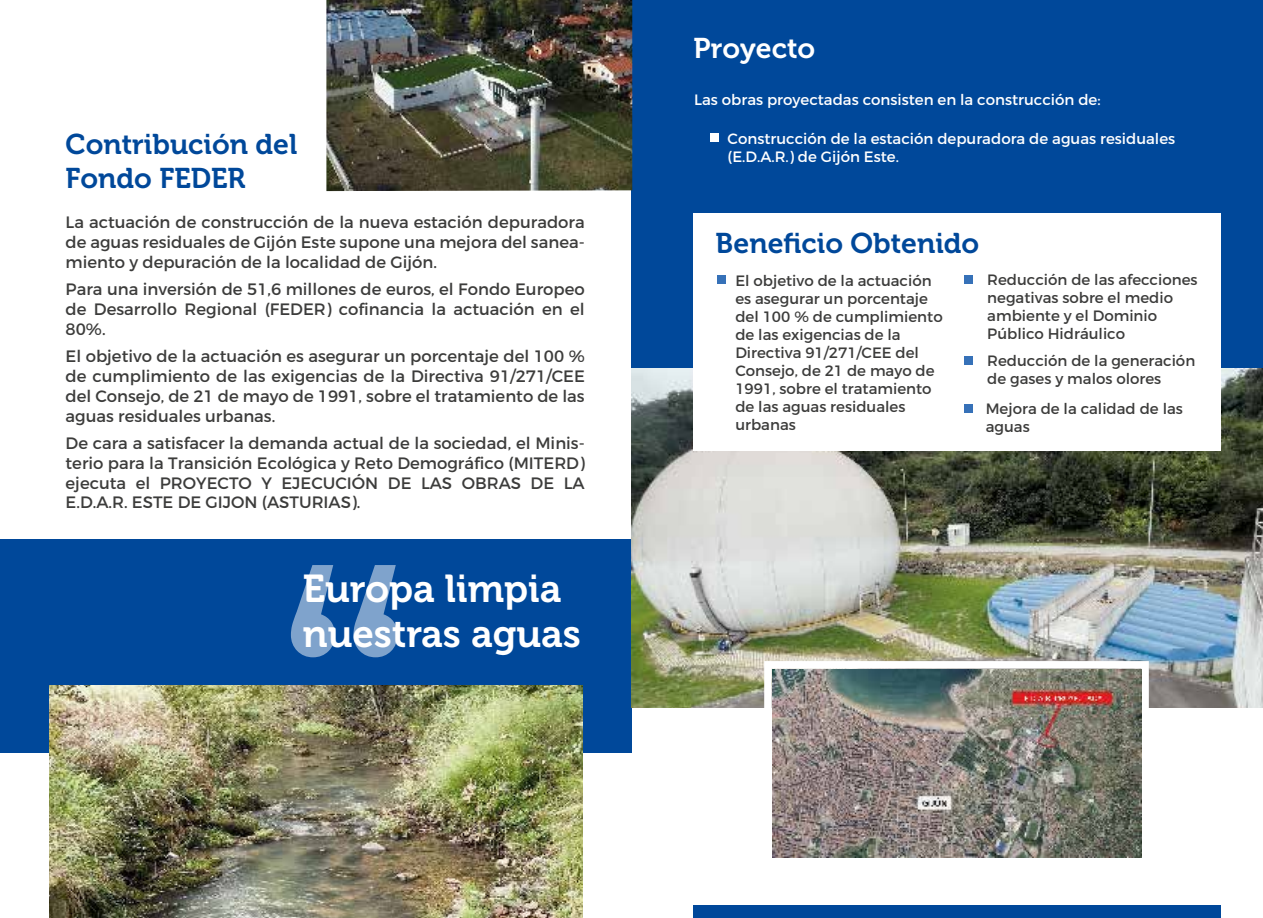
<style>
.page{position:relative;width:1263px;height:918px;background:#fff}
.page>*{position:absolute;margin:0;border:0;box-sizing:border-box;transform-origin:0 0}
.t1{font:38.7px/45.2px "Museo 700";color:#fff}
.t2{font:28.5px "Museo 700";color:#00489a}
.t3{font:28.5px "Museo 700";color:#fff}
.t4{font:16.5px/19.8px "Montserrat";color:#3c3c3b;text-align:justify}
.t5{font:15px/18px "Montserrat";color:#3c3c3b}
.t6{font:15px "Montserrat";color:#fff}
</style>
<div class="page">
<div style="left:631px;top:0;width:632px;height:459px;background:#00489a"></div>
<div style="left:0;top:539px;width:632px;height:214px;background:#00489a"></div>
<img style="left:631px;top:368px;width:632px;height:340px">
<div style="left:693px;top:906px;width:527px;height:12px;background:#00489a"></div>
<img style="left:326px;top:0;width:306px;height:191px">
<div style="left:710px;top:134px;width:8px;height:8px;background:#fff"></div>
<svg style="left:764px;top:661px;width:385px;height:197px"></svg>
<img style="left:49px;top:685px;width:533px;height:233px">
<img style="left:772px;top:669px;width:370px;height:188px">
<div style="left:693px;top:213px;width:527px;height:238px;background:#fff"></div>
<div style="left:965px;top:357px;width:8px;height:8px;background:#3671b8"></div>
<div style="left:965px;top:404px;width:8px;height:8px;background:#3671b8"></div>
<div style="left:718px;top:275px;width:8px;height:8px;background:#3671b8"></div>
<div style="left:965px;top:275px;width:8px;height:8px;background:#3671b8"></div>
<svg style="left:291px;top:565px;width:106px;height:92px"></svg>
<h2 class="t2" style="left:66px;top:128px;width:233px">Contribución del</h2>
<h2 class="t2" style="left:66px;top:162px;width:182px">Fondo FEDER</h2>
<p class="t4" style="left:66px;top:213px;width:521px">La actuación de construcción de la nueva estación depuradora de aguas residuales de Gijón Este supone una mejora del sanea&shy;miento y depuración de la localidad de Gijón.</p>
<p class="t4" style="left:66px;top:279px;width:521px">Para una inversión de 51,6 millones de euros, el Fondo Europeo de Desarrollo Regional (FEDER) cofinancia la actuación en el 80%.</p>
<p class="t4" style="left:66px;top:346px;width:521px">El objetivo de la actuación es asegurar un porcentaje del 100 % de cumplimiento de las exigencias de la Directiva 91/271/CEE del Consejo, de 21 de mayo de 1991, sobre el tratamiento de las aguas residuales urbanas.</p>
<p class="t4" style="left:66px;top:433px;width:521px">De cara a satisfacer la demanda actual de la sociedad, el Minis&shy;terio para la Transición Ecológica y Reto Demográfico (MITERD) ejecuta el PROYECTO Y EJECUCIÓN DE LAS OBRAS DE LA E.D.A.R. ESTE DE GIJON (ASTURIAS).</p>
<h1 class="t1" style="left:303px;top:567px;width:280px">Europa limpia nuestras aguas</h1>
<h2 class="t3" style="left:693px;top:32px;width:123px">Proyecto</h2>
<p class="t6" style="left:694px;top:90px;width:408px">Las obras proyectadas consisten en la construcción de:</p>
<p class="t6" style="left:728px;top:130px;width:449px">Construcción de la estación depuradora de aguas residuales</p>
<p class="t6" style="left:728px;top:148px;width:173px">(E.D.A.R.) de Gijón Este.</p>
<h2 class="t2" style="left:716px;top:227px;width:265px">Beneficio Obtenido</h2>
<p class="t5" style="left:735px;top:271px;width:209px">El objetivo de la actuación es asegurar un porcentaje del 100 % de cumplimiento de las exigencias de la<br>Directiva 91/271/CEE del<br>Consejo, de 21 de mayo de<br>1991, sobre el tratamiento de las aguas residuales urbanas</p>
<p class="t5" style="left:987px;top:271px;width:212px">Reducción de las afecciones negativas sobre el medio ambiente y el Dominio<br>Público Hidráulico</p>
<p class="t5" style="left:987px;top:351px;width:209px">Reducción de la generación de gases y malos olores</p>
<p class="t5" style="left:986px;top:399px;width:199px">Mejora de la calidad de las aguas</p>
</div>
